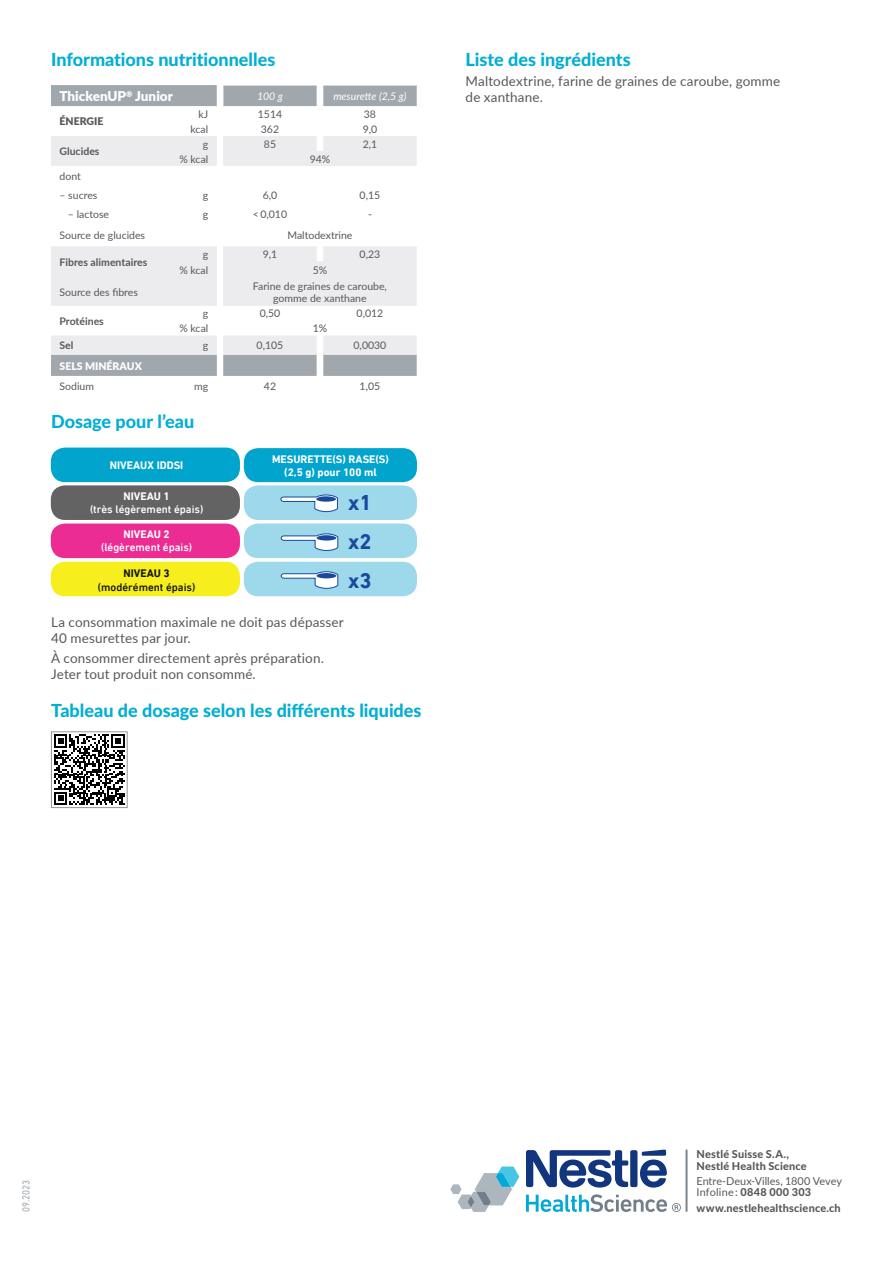
<style>
.page{position:relative;width:893px;height:1263px;background:#fff}
.page>*{position:absolute;margin:0;border:0;box-sizing:border-box;transform-origin:0 0}
.t1{font:700 21.9px/39px "DIN Next LT Pro";color:#18499f}
.t2{font:800 18px "Lato";color:#01afd2}
.t3{font:13.5px/15.8px "Lato";letter-spacing:.01em;color:#57585a}
.t4{font:900 13.5px "Lato";color:#fff}
.t5{font:700 11.1px/13.4px "DIN Next LT Pro";color:#fff;text-align:center}
.t6{font:500 11.1px "DIN Next LT Pro";color:#fff}
.t7{font:500 11.1px "DIN Next LT Pro";color:#121517}
.t8{font:700 11.1px "DIN Next LT Pro";color:#121517}
.t9{font:800 10.95px/11.2px "Lato";letter-spacing:.02em;color:#57585a}
.t10{font:10.95px/11.2px "Lato";letter-spacing:-.005em;color:#57585a}
.t11{font:10.5px/12px "Lato";color:#57585a;text-align:center}
.t12{font:700 10.5px "Lato";color:#57585a}
.t13{font:italic 10.5px "Lato";color:#fff}
.t14{font:900 10.5px "Lato";color:#fff}
.t15{font:900 10.5px "Lato";color:#57585a}
.t16{font:10.35px "DIN Next LT Pro";color:#a0a8ae;scale:.89 1}
.s1{font-weight:800}
</style>
<div class="page">
<div style="left:51px;top:85px;width:366px;height:21px;background:#a0a8ae"></div>
<div style="left:51px;top:355px;width:366px;height:21px;background:#a0a8ae"></div>
<svg style="left:51px;top:136px;width:366px;height:219px"></svg>
<hr style="left:223px;top:85px;width:94px;height:1px;background:#fff">
<hr style="left:323px;top:85px;width:94px;height:1px;background:#fff">
<svg style="left:450px;top:1166px;width:69px;height:46px"></svg>
<svg style="left:526px;top:1149px;width:141px;height:38px"></svg>
<svg style="left:526px;top:1194px;width:155px;height:18px"></svg>
<hr style="left:686px;top:1149px;width:1px;height:63px;background:#75838a">
<div style="left:51px;top:562px;width:189px;height:34px;background:#f7ee1d;border-radius:14px"></div>
<div style="left:51px;top:523px;width:189px;height:35px;background:#eb2d93;border-radius:14px"></div>
<div style="left:244px;top:562px;width:173px;height:34px;background:#9dd8eb;border-radius:14px"></div>
<div style="left:244px;top:523px;width:173px;height:35px;background:#9dd8eb;border-radius:14px"></div>
<svg style="left:280px;top:533px;width:58px;height:18px"></svg>
<div style="left:317px;top:535px;width:19px;height:5px;background:#18499f;border-radius:50%"></div>
<svg style="left:280px;top:571px;width:58px;height:18px"></svg>
<div style="left:317px;top:573px;width:19px;height:5px;background:#18499f;border-radius:50%"></div>
<div style="left:51px;top:485px;width:189px;height:35px;background:#636363;border-radius:14px"></div>
<div style="left:51px;top:448px;width:189px;height:34px;background:#00a4cd;border-radius:14px"></div>
<div style="left:244px;top:448px;width:173px;height:34px;background:#00a4cd;border-radius:14px"></div>
<div style="left:244px;top:485px;width:173px;height:35px;background:#9dd8eb;border-radius:14px"></div>
<svg style="left:280px;top:494px;width:58px;height:18px"></svg>
<div style="left:316px;top:496px;width:20px;height:6px;background:#18499f;border-radius:50%"></div>
<svg style="left:54px;top:734px;width:70px;height:71px"></svg>
<div style="left:51px;top:731px;width:77px;height:77px;border:1px solid #939598"></div>
<h2 class="t2" style="left:51px;top:46px;width:226px">Informations nutritionnelles</h2>
<p class="t4" style="left:60px;top:86px;width:115px">ThickenUP<sup>®</sup> Junior</p>
<p class="t13" style="left:257px;top:89px;width:27px">100 g</p>
<p class="t13" style="left:333px;top:89px;width:75px">mesurette (2,5 g)</p>
<p class="t15" style="left:60px;top:114px;width:45px">ÉNERGIE</p>
<p class="t11" style="left:199px;top:108px;width:11px">kJ</p>
<p class="t11" style="left:258px;top:108px;width:26px">1514</p>
<p class="t11" style="left:364px;top:108px;width:14px">38</p>
<p class="t11" style="left:191px;top:123px;width:19px">kcal</p>
<p class="t11" style="left:261px;top:123px;width:20px">362</p>
<p class="t11" style="left:363px;top:123px;width:16px">9,0</p>
<p class="t12" style="left:60px;top:144px;width:42px">Glucides</p>
<p class="t11" style="left:203px;top:137px;width:7px">g</p>
<p class="t11" style="left:264px;top:137px;width:14px">85</p>
<p class="t11" style="left:363px;top:137px;width:16px">2,1</p>
<p class="t11" style="left:180px;top:152px;width:30px">% kcal</p>
<p class="t11" style="left:310px;top:152px;width:22px">94%</p>
<p class="t11" style="left:60px;top:169px;width:23px">dont</p>
<p class="t11" style="left:60px;top:188px;width:39px">– sucres</p>
<p class="t11" style="left:203px;top:188px;width:7px">g</p>
<p class="t11" style="left:263px;top:188px;width:16px">6,0</p>
<p class="t11" style="left:360px;top:188px;width:22px">0,15</p>
<p class="t11" style="left:68px;top:208px;width:43px">– lactose</p>
<p class="t11" style="left:203px;top:208px;width:7px">g</p>
<p class="t11" style="left:253px;top:208px;width:36px">&lt; 0,010</p>
<p class="t11" style="left:368px;top:208px;width:5px">-</p>
<p class="t11" style="left:60px;top:229px;width:87px">Source de glucides</p>
<p class="t11" style="left:287px;top:229px;width:67px">Maltodextrine</p>
<p class="t12" style="left:60px;top:255px;width:89px">Fibres alimentaires</p>
<p class="t11" style="left:203px;top:248px;width:7px">g</p>
<p class="t11" style="left:263px;top:248px;width:16px">9,1</p>
<p class="t11" style="left:360px;top:248px;width:22px">0,23</p>
<p class="t11" style="left:179px;top:264px;width:30px">% kcal</p>
<p class="t11" style="left:313px;top:264px;width:16px">5%</p>
<p class="t11" style="left:60px;top:286px;width:80px">Source des fibres</p>
<p class="t11" style="left:253px;top:280px;width:136px">Farine de graines de caroube, gomme de xanthane</p>
<p class="t12" style="left:60px;top:313px;width:46px">Protéines</p>
<p class="t11" style="left:203px;top:307px;width:7px">g</p>
<p class="t11" style="left:260px;top:307px;width:22px">0,50</p>
<p class="t11" style="left:357px;top:307px;width:28px">0,012</p>
<p class="t11" style="left:180px;top:322px;width:30px">% kcal</p>
<p class="t11" style="left:313px;top:322px;width:16px">1%</p>
<p class="t12" style="left:60px;top:338px;width:15px">Sel</p>
<p class="t11" style="left:203px;top:339px;width:7px">g</p>
<p class="t11" style="left:257px;top:339px;width:28px">0,105</p>
<p class="t11" style="left:354px;top:339px;width:34px">0,0030</p>
<p class="t14" style="left:60px;top:358px;width:84px">SELS MINÉRAUX</p>
<p class="t11" style="left:60px;top:379px;width:36px">Sodium</p>
<p class="t11" style="left:194px;top:379px;width:16px">mg</p>
<p class="t11" style="left:264px;top:379px;width:14px">42</p>
<p class="t11" style="left:360px;top:379px;width:22px">1,05</p>
<h2 class="t2" style="left:51px;top:408px;width:145px">Dosage pour l’eau</h2>
<p class="t5" style="left:110px;top:458px;width:75px">NIVEAUX IDDSI</p>
<p class="t5" style="left:272px;top:452px;width:118px">MESURETTE(S) RASE(S) (2,5 g) pour 100 ml</p>
<p class="t5" style="left:124px;top:489px;width:48px">NIVEAU 1</p>
<p class="t6" style="left:90px;top:503px;width:115px">(très légèrement épais)</p>
<h1 class="t1" style="left:348px;top:483px;width:25px">x1</h1>
<p class="t5" style="left:124px;top:527px;width:48px">NIVEAU 2</p>
<p class="t6" style="left:101px;top:541px;width:93px">(légèrement épais)</p>
<p class="t8" style="left:124px;top:567px;width:48px">NIVEAU 3</p>
<p class="t7" style="left:98px;top:580px;width:99px">(modérément épais)</p>
<h1 class="t1" style="left:348px;top:522px;width:25px">x2 x3</h1>
<p class="t3" style="left:51px;top:614px;width:294px">La consommation maximale ne doit pas dépasser<br>40 mesurettes par jour.</p>
<p class="t3" style="left:51px;top:650px;width:274px">À consommer directement après préparation.<br>Jeter tout produit non consommé.</p>
<h2 class="t2" style="left:51px;top:697px;width:372px">Tableau de dosage selon les différents liquides</h2>
<h2 class="t2" style="left:466px;top:46px;width:167px">Liste des ingrédients</h2>
<p class="t3" style="left:466px;top:72px;width:316px;line-height:16.2px">Maltodextrine, farine de graines de caroube, gomme de xanthane.</p>
<p class="t16" style="left:20px;top:1212px;width:37px;rotate:-90deg">09.2023</p>
<p class="t9" style="left:696px;top:1148px;width:112px">Nestlé Suisse S.A.,<br>Nestlé Health Science</p>
<p class="t10" style="left:696px;top:1175px;width:147px">Entre-Deux-Villes, 1800 Vevey<br>Infoline : <span class="s1">0848 000 303</span></p>
<p class="t9" style="left:696px;top:1201px;width:146px">www.nestlehealthscience.ch</p>
</div>
